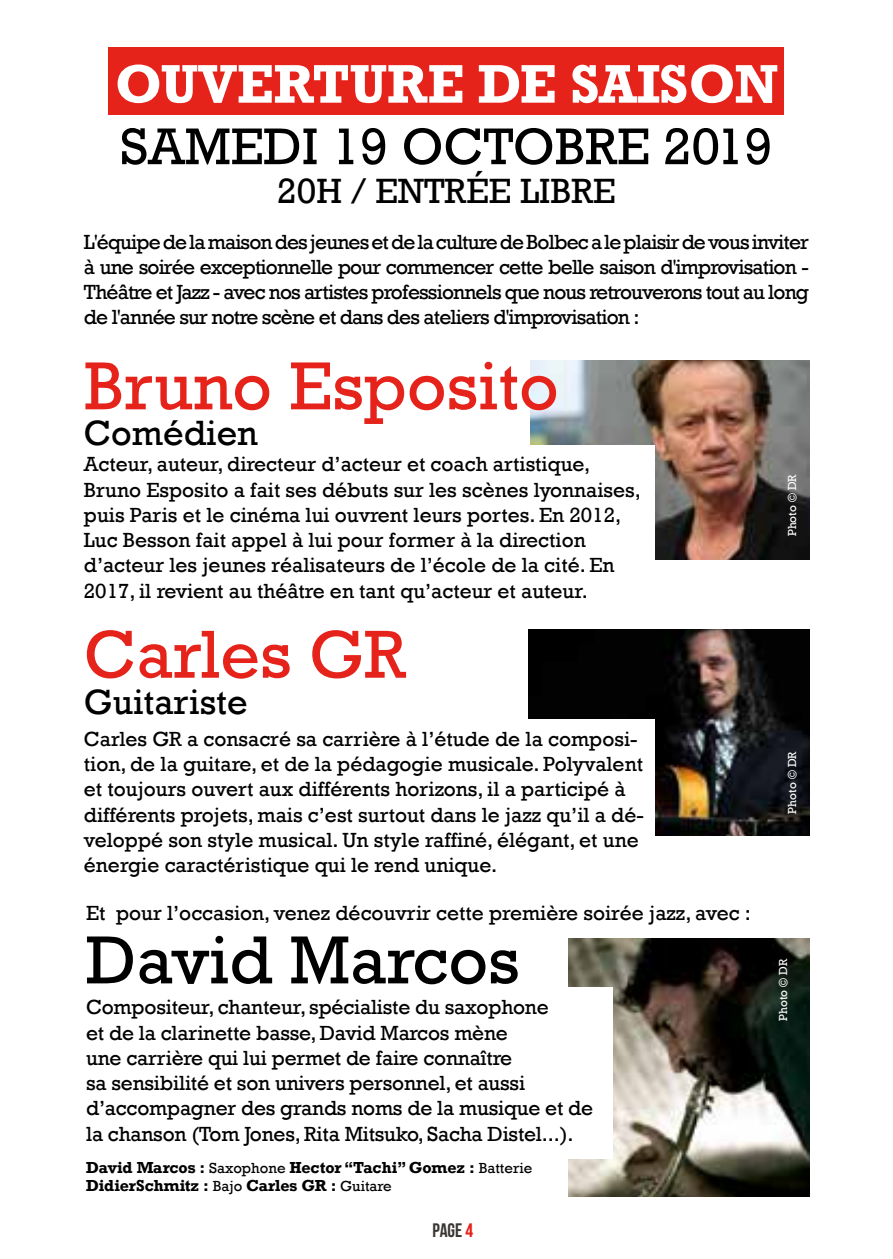
<style>
.page{position:relative;width:893px;height:1259px;background:#fff}
.page>*{position:absolute;margin:0;border:0;box-sizing:border-box;transform-origin:0 0}
.t1{font:69px "Rockwell";color:#e5231b}
.t2{font:69px "Rockwell";color:#000}
.t3{font:52.5px "Rockwell";color:#000}
.t4{font:700 51px "Rockwell";color:#fff}
.t5{font:36px "Rockwell";color:#000}
.t6{font:21px/25.2px "Rockwell";color:#000}
.t7{font:19.5px "Bebas Neue";color:#393532}
.t8{font:700 15px/18px "Rockwell";color:#000}
.t9{font:12px "Rockwell";color:#fff}
.s1{font-weight:400}
.s2{color:#e5231b}
</style>
<div class="page">
<img style="left:569px;top:938px;width:240px;height:258px">
<div style="left:476px;top:987px;width:137px;height:172px;background:#fff"></div>
<div style="left:109px;top:47px;width:675px;height:67px;background:#e5231b"></div>
<hr style="left:892px;top:0;width:1px;height:1259px;background:#e5231b">
<img style="left:530px;top:360px;width:279px;height:200px">
<div style="left:483px;top:446px;width:172px;height:119px;background:#fff"></div>
<img style="left:529px;top:630px;width:280px;height:205px">
<div style="left:489px;top:719px;width:166px;height:128px;background:#fff"></div>
<h3 class="t4" style="left:115px;top:51px;width:665px">OUVERTURE DE SAISON</h3>
<h2 class="t3" style="left:120px;top:116px;width:654px">SAMEDI 19 OCTOBRE 2019</h2>
<h3 class="t5" style="left:277px;top:170px;width:340px">20H / ENTRÉE LIBRE</h3>
<p class="t6" style="left:84px;top:229px;width:727px;text-align:justify">L'équipe de la maison des jeunes et de la culture de Bolbec a le plaisir de vous inviter à une soirée exceptionnelle pour commencer cette belle saison d'improvisation - Théâtre et Jazz - avec nos artistes professionnels que nous retrouverons tout au long de l'année sur notre scène et dans des ateliers d'improvisation :</p>
<h1 class="t1" style="left:84px;top:346px;width:476px">Bruno Esposito</h1>
<h3 class="t5" style="left:84px;top:412px;width:176px">Comédien</h3>
<p class="t6" style="left:84px;top:452px;width:559px">Acteur, auteur, directeur d’acteur et coach artistique, Bruno Esposito a fait ses débuts sur les scènes lyonnaises, puis Paris et le cinéma lui ouvrent leurs portes. En 2012, Luc Besson fait appel à lui pour former à la direction d’acteur les jeunes réalisateurs de l’école de la cité. En 2017, il revient au théâtre en tant qu’acteur et auteur.</p>
<h1 class="t1" style="left:84px;top:615px;width:323px">Carles GR</h1>
<h3 class="t5" style="left:84px;top:681px;width:165px">Guitariste</h3>
<p class="t6" style="left:84px;top:726px;width:561px">Carles GR a consacré sa carrière à l’étude de la composi&shy;tion, de la guitare, et de la pédagogie musicale. Polyvalent et toujours ouvert aux différents horizons, il a participé à différents projets, mais c’est surtout dans le jazz qu’il a dé&shy;veloppé son style musical. Un style raffiné, élégant, et une énergie caractéristique qui le rend unique.</p>
<p class="t6" style="left:86px;top:901px;width:666px">Et pour l’occasion, venez découvrir cette première soirée jazz, avec :</p>
<h1 class="t2" style="left:86px;top:920px;width:435px">David Marcos</h1>
<p class="t6" style="left:86px;top:995px;width:509px">Compositeur, chanteur, spécialiste du saxophone<br>et de la clarinette basse, David Marcos mène<br>une carrière qui lui permet de faire connaître<br>sa sensibilité et son univers personnel, et aussi d’accompagner des grands noms de la musique et de la chanson (Tom Jones, Rita Mitsuko, Sacha Distel...).</p>
<p class="t8" style="left:86px;top:1158px;width:448px">David Marcos : <span class="s1">Saxophone</span> Hector “Tachi” Gomez : <span class="s1">Batterie<br></span>DidierSchmitz : <span class="s1">Bajo</span> Carles GR : <span class="s1">Guitare</span></p>
<p class="t7" style="left:433px;top:1220px;width:42px">page <span class="s2">4</span></p>
<p class="t9" style="left:785px;top:536px;width:64px;rotate:-90deg">Photo © DR</p>
<p class="t9" style="left:785px;top:813px;width:64px;rotate:-90deg">Photo © DR</p>
<p class="t9" style="left:776px;top:1020px;width:64px;rotate:-90deg">Photo © DR</p>
</div>
